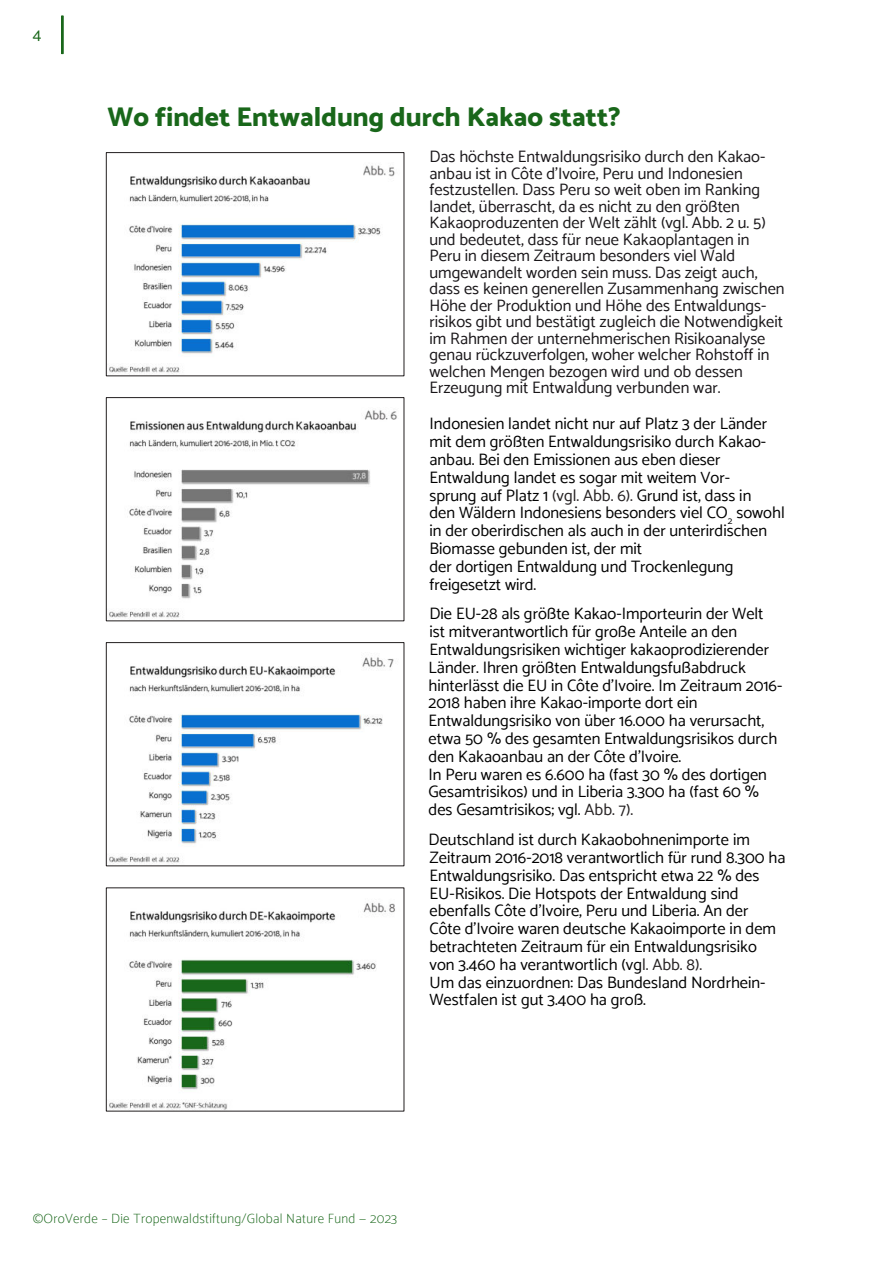
<style>
.page{position:relative;width:893px;height:1263px;background:#fff}
.page>*{position:absolute;margin:0;border:0;box-sizing:border-box;transform-origin:0 0}
.t1{font:800 27px "Catamaran";color:#19671a}
.t2{font:16.5px/17.9px "Catamaran";color:#000}
.t3{font:16.5px/16.5px "Catamaran";color:#191619}
.t4{font:16.5px "Catamaran";color:#19671a}
.t5{font:100 13.5px "Catamaran";letter-spacing:.02em;color:#19671a}
.s1{color:#231f20}
</style>
<div class="page">
<div style="left:61px;top:16px;width:3px;height:38px;background:#19671a;border:1px solid #19671a"></div>
<img style="left:109px;top:666px;width:274px;height:198px">
<div style="left:106px;top:642px;width:298px;height:224px;border:1px solid #231f20"></div>
<img style="left:356px;top:657px;width:38px;height:20px">
<img style="left:109px;top:421px;width:261px;height:198px">
<div style="left:106px;top:397px;width:298px;height:224px;border:1px solid #231f20"></div>
<img style="left:362px;top:410px;width:35px;height:18px">
<img style="left:109px;top:176px;width:272px;height:198px">
<div style="left:106px;top:152px;width:298px;height:224px;border:1px solid #231f20"></div>
<img style="left:358px;top:165px;width:37px;height:19px">
<img style="left:109px;top:911px;width:267px;height:198px">
<img style="left:358px;top:902px;width:37px;height:21px">
<p class="t4" style="left:33px;top:25px;width:10px">4</p>
<h1 class="t1" style="left:108px;top:101px;width:515px">Wo findet Entwaldung durch Kakao statt?</h1>
<p class="t3" style="left:429px;top:148px;width:357px">Das höchste Entwaldungsrisiko durch den Kakao&shy;anbau ist in Côte d’Ivoire, Peru und Indonesien festzustellen. Dass Peru so weit oben im Ranking landet, überrascht, da es nicht zu den größten Kakaoproduzenten der Welt zählt (vgl. Abb. 2 u. 5) und bedeutet, dass für neue Kakaoplantagen in Peru in diesem Zeitraum besonders viel Wald umgewandelt worden sein muss. Das zeigt auch, dass es keinen generellen Zusammenhang zwischen Höhe der Produktion und Höhe des Entwaldungs&shy;risikos gibt und bestätigt zugleich die Notwendigkeit im Rahmen der unternehmerischen Risikoanalyse genau rückzuverfolgen, woher welcher Rohstoff in welchen Mengen bezogen wird und ob dessen Erzeugung mit Entwaldung verbunden war.</p>
<p class="t2" style="left:429px;top:415px;width:357px">Indonesien landet nicht nur auf Platz 3 der Länder mit dem größten Entwaldungsrisiko durch Kakao&shy;anbau. Bei den Emissionen aus eben dieser Entwaldung landet es sogar mit weitem Vor-<br>sprung auf Platz 1 <span class="s1">(vgl. Abb. 6).</span> Grund ist, dass in<br>den Wäldern Indonesiens besonders viel CO<sub>2</sub> sowohl in der oberirdischen als auch in der unterirdischen Biomasse gebunden ist, der mit<br>der dortigen Entwaldung und Trockenlegung freigesetzt wird.</p>
<p class="t2" style="left:429px;top:605px;width:355px">Die EU-28 als größte Kakao-Importeurin der Welt ist mitverantwortlich für große Anteile an den Entwaldungsrisiken wichtiger kakaoprodizierender Länder. Ihren größten Entwaldungsfußabdruck hinterlässt die EU in Côte d’Ivoire. Im Zeitraum 2016- 2018 haben ihre Kakao-importe dort ein Entwaldungsrisiko von über 16.000 ha verursacht, etwa 50 % des gesamten Entwaldungsrisikos durch den Kakaoanbau an der Côte d’Ivoire.<br>In Peru waren es 6.600 ha (fast 30 % des dortigen Gesamtrisikos) und in Liberia 3.300 ha (fast 60 % des Gesamtrisikos; vgl. <span class="s1">Abb. 7).</span></p>
<p class="t2" style="left:429px;top:830px;width:358px">Deutschland ist durch Kakaobohnenimporte im Zeitraum 2016-2018 verantwortlich für rund 8.300 ha Entwaldungsrisiko. Das entspricht etwa 22 % des EU-Risikos. Die Hotspots der Entwaldung sind ebenfalls Côte d’Ivoire, Peru und Liberia. An der<br>Côte d’Ivoire waren deutsche Kakaoimporte in dem betrachteten Zeitraum für ein Entwaldungsrisiko<br>von 3.460 ha verantwortlich (vg<span class="s1">l. Abb. 8).<br></span>Um das einzuordnen: Das Bundesland Nordrhein-Westfalen ist gut 3.400 ha groß.</p>
<p class="t5" style="left:33px;top:1210px;width:366px">©OroVerde – Die Tropenwaldstiftung/Global Nature Fund — 2023</p>
</div>
